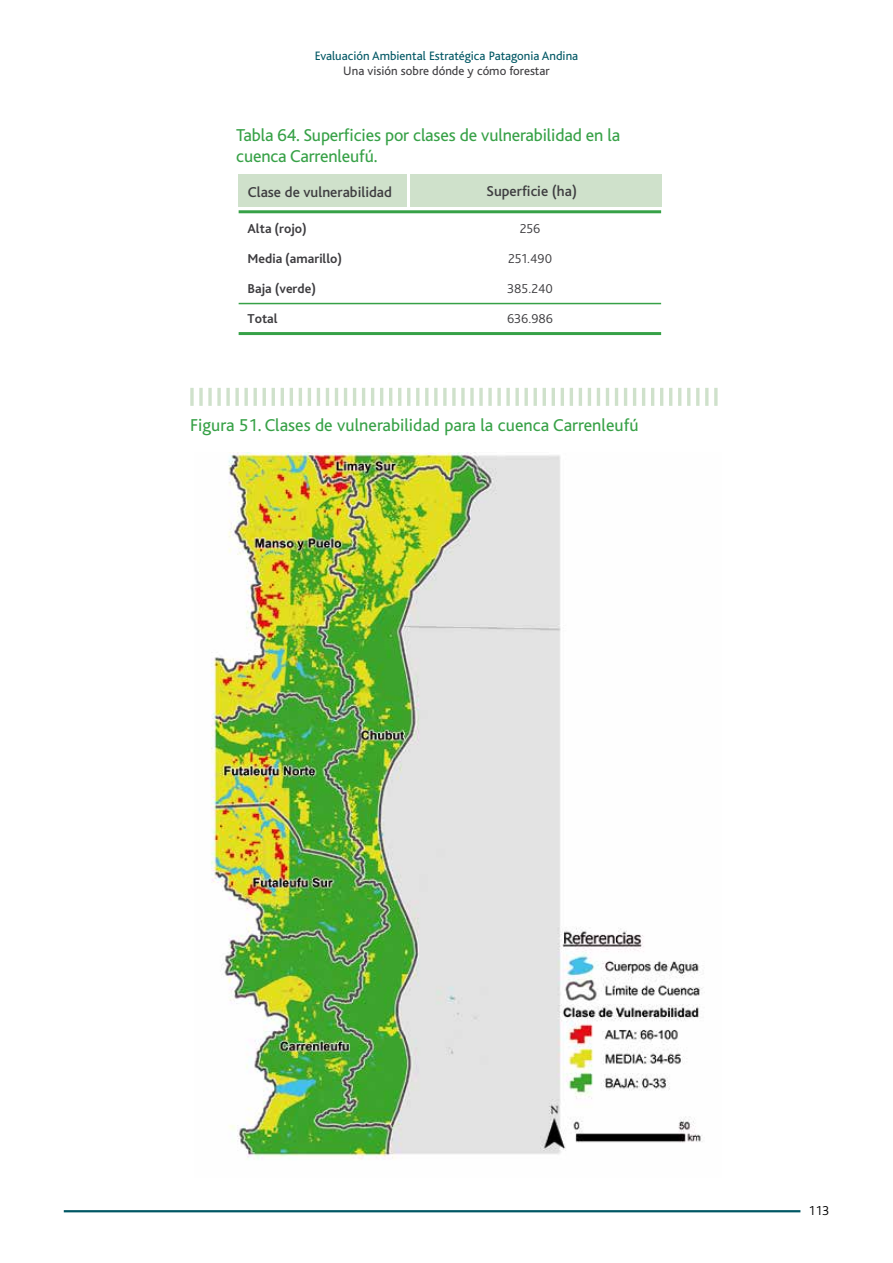
<style>
.page{position:relative;width:893px;height:1263px;background:#fff}
.page>*{position:absolute;margin:0;border:0;box-sizing:border-box;transform-origin:0 0}
.t1{font:18px/21px "Bliss";letter-spacing:-.01em;color:#37a147}
.t2{font:500 15px "Bliss";color:#3e3d40}
.t3{font:700 13.5px "Bliss 2";color:#3e3d40}
.t4{font:300 13.5px "Bliss 2";color:#3e3d40}
.t5{font:300 13.5px "Bliss";color:#000}
.t6{font:12.75px "Bliss";color:#005764}
.t7{font:12.75px "Bliss";color:#3e3d40}
</style>
<div class="page">
<hr style="left:64px;top:1210px;width:736px;height:2px;background:#005764">
<hr style="left:190px;top:388px;width:4px;height:18px;background:#d8e7d6">
<hr style="left:199px;top:388px;width:4px;height:18px;background:#d9e7d6">
<hr style="left:208px;top:388px;width:4px;height:18px;background:#d8e7d5">
<hr style="left:217px;top:388px;width:4px;height:18px;background:#d7e6d4">
<svg style="left:226px;top:388px;width:4px;height:18px"></svg>
<svg style="left:235px;top:388px;width:4px;height:18px"></svg>
<svg style="left:244px;top:388px;width:4px;height:18px"></svg>
<hr style="left:254px;top:388px;width:3px;height:18px;background:#cfe1cb">
<hr style="left:263px;top:388px;width:3px;height:18px;background:#cfe1cb">
<hr style="left:272px;top:388px;width:3px;height:18px;background:#cfe1cb">
<hr style="left:281px;top:388px;width:3px;height:18px;background:#cfe1cb">
<hr style="left:290px;top:388px;width:3px;height:18px;background:#cfe1cb">
<hr style="left:299px;top:388px;width:3px;height:18px;background:#cfe1cb">
<hr style="left:308px;top:388px;width:3px;height:18px;background:#cfe1cb">
<hr style="left:317px;top:388px;width:3px;height:18px;background:#cfe1cb">
<hr style="left:326px;top:388px;width:3px;height:18px;background:#cfe1cb">
<hr style="left:335px;top:388px;width:3px;height:18px;background:#cfe1cb">
<hr style="left:344px;top:388px;width:3px;height:18px;background:#cfe1cb">
<hr style="left:353px;top:388px;width:3px;height:18px;background:#cfe1cb">
<hr style="left:362px;top:388px;width:3px;height:18px;background:#cfe1cb">
<hr style="left:371px;top:388px;width:3px;height:18px;background:#cfe1cb">
<hr style="left:380px;top:388px;width:3px;height:18px;background:#cfe1cb">
<hr style="left:389px;top:388px;width:3px;height:18px;background:#cfe1cb">
<hr style="left:398px;top:388px;width:3px;height:18px;background:#cfe1cb">
<hr style="left:407px;top:388px;width:3px;height:18px;background:#cfe1cb">
<hr style="left:416px;top:388px;width:3px;height:18px;background:#cfe1cb">
<hr style="left:425px;top:388px;width:3px;height:18px;background:#cfe1cb">
<svg style="left:434px;top:388px;width:4px;height:18px"></svg>
<hr style="left:443px;top:388px;width:4px;height:18px;background:#d7e6d4">
<hr style="left:452px;top:388px;width:4px;height:18px;background:#d8e6d5">
<hr style="left:461px;top:388px;width:4px;height:18px;background:#d8e7d5">
<hr style="left:470px;top:388px;width:4px;height:18px;background:#d9e7d6">
<hr style="left:479px;top:388px;width:4px;height:18px;background:#d8e7d5">
<hr style="left:488px;top:388px;width:4px;height:18px;background:#d7e6d4">
<svg style="left:497px;top:388px;width:4px;height:18px"></svg>
<svg style="left:506px;top:388px;width:4px;height:18px"></svg>
<svg style="left:515px;top:388px;width:4px;height:18px"></svg>
<svg style="left:524px;top:388px;width:4px;height:18px"></svg>
<hr style="left:534px;top:388px;width:3px;height:18px;background:#cfe1cb">
<hr style="left:543px;top:388px;width:3px;height:18px;background:#cfe1cb">
<hr style="left:552px;top:388px;width:3px;height:18px;background:#cfe1cb">
<hr style="left:561px;top:388px;width:3px;height:18px;background:#cfe1cb">
<hr style="left:570px;top:388px;width:3px;height:18px;background:#cfe1cb">
<hr style="left:579px;top:388px;width:3px;height:18px;background:#cfe1cb">
<hr style="left:588px;top:388px;width:3px;height:18px;background:#cfe1cb">
<hr style="left:597px;top:388px;width:3px;height:18px;background:#cfe1cb">
<hr style="left:606px;top:388px;width:3px;height:18px;background:#cfe1cb">
<hr style="left:615px;top:388px;width:3px;height:18px;background:#cfe1cb">
<hr style="left:624px;top:388px;width:3px;height:18px;background:#cfe1cb">
<hr style="left:633px;top:388px;width:3px;height:18px;background:#cfe1cb">
<hr style="left:642px;top:388px;width:3px;height:18px;background:#cfe1cb">
<hr style="left:651px;top:388px;width:3px;height:18px;background:#cfe1cb">
<hr style="left:660px;top:388px;width:3px;height:18px;background:#cfe1cb">
<hr style="left:669px;top:388px;width:3px;height:18px;background:#cfe1cb">
<hr style="left:678px;top:388px;width:3px;height:18px;background:#cfe1cb">
<hr style="left:687px;top:388px;width:3px;height:18px;background:#cfe1cb">
<hr style="left:696px;top:388px;width:3px;height:18px;background:#cfe1cb">
<hr style="left:705px;top:388px;width:3px;height:18px;background:#cfe1cb">
<hr style="left:714px;top:388px;width:4px;height:18px;background:#d7e6d4">
<hr style="left:239px;top:303px;width:422px;height:1px;background:#37a147">
<hr style="left:239px;top:332px;width:422px;height:3px;background:#37a147">
<div style="left:239px;top:174px;width:168px;height:33px;background:#cfe1cb"></div>
<div style="left:410px;top:174px;width:251px;height:33px;background:#cfe1cb"></div>
<hr style="left:239px;top:210px;width:422px;height:3px;background:#37a147">
<img style="left:211px;top:453px;width:492px;height:707px">
<p class="t6" style="left:315px;top:49px;width:265px">Evaluación Ambiental Estratégica Patagonia Andina</p>
<p class="t7" style="left:343px;top:64px;width:208px">Una visión sobre dónde y cómo forestar</p>
<p class="t1" style="left:236px;top:125px;width:386px">Tabla 64. Superficies por clases de vulnerabilidad en la cuenca Carrenleufú.</p>
<p class="t2" style="left:248px;top:185px;width:146px">Clase de vulnerabilidad</p>
<p class="t2" style="left:487px;top:183px;width:92px">Superficie (ha)</p>
<p class="t3" style="left:247px;top:221px;width:61px">Alta (rojo)</p>
<p class="t3" style="left:247px;top:251px;width:96px">Media (amarillo)</p>
<p class="t3" style="left:247px;top:281px;width:70px">Baja (verde)</p>
<p class="t3" style="left:247px;top:311px;width:32px">Total</p>
<p class="t4" style="left:520px;top:221px;width:22px">256</p>
<p class="t4" style="left:508px;top:251px;width:46px">251.490</p>
<p class="t4" style="left:507px;top:281px;width:47px">385.240</p>
<p class="t4" style="left:507px;top:311px;width:48px">636.986</p>
<p class="t1" style="left:190px;top:415px;width:450px">Figura 51. Clases de vulnerabilidad para la cuenca Carrenleufú</p>
<p class="t5" style="left:809px;top:1203px;width:22px">113</p>
</div>
